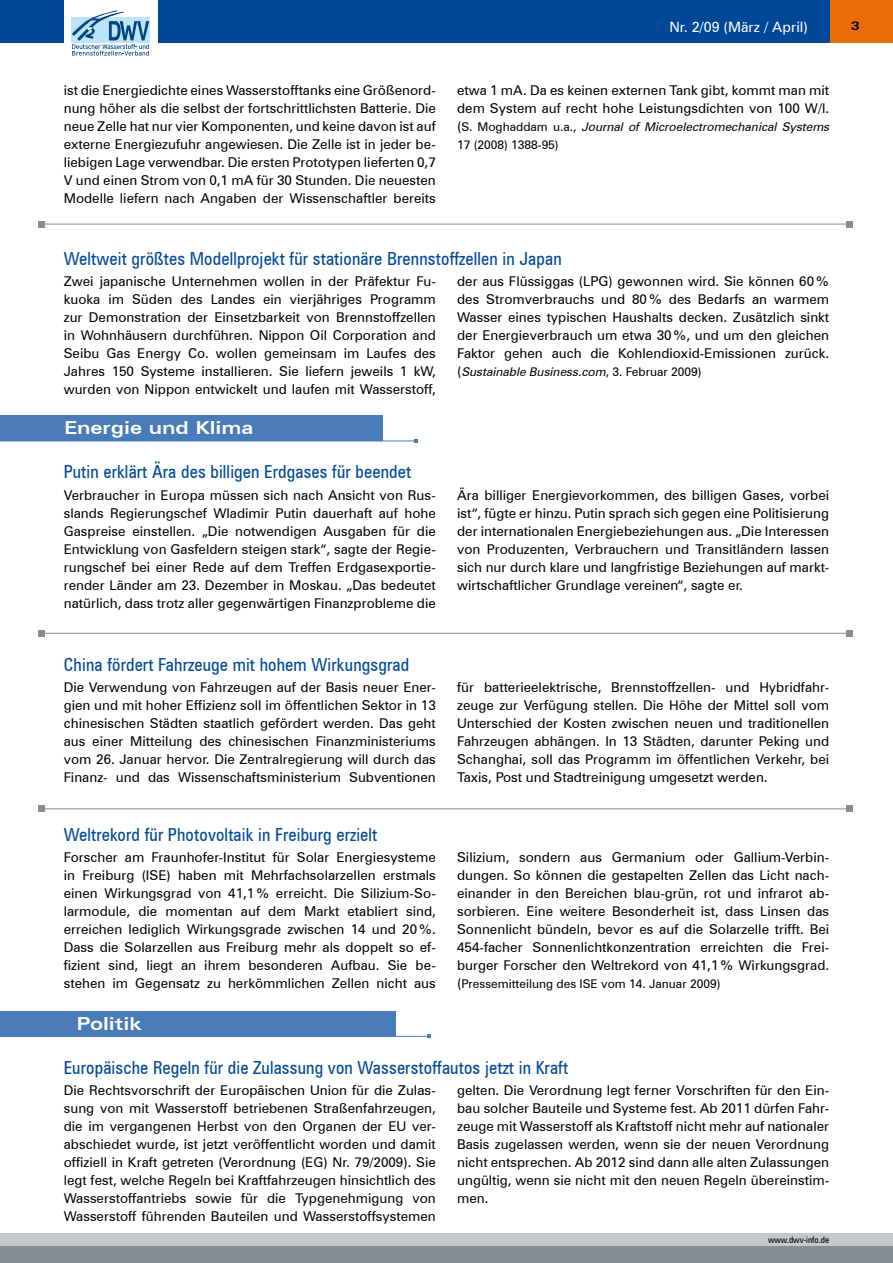
<style>
.page{position:relative;width:893px;height:1263px;background:#fff}
.page>*{position:absolute;margin:0;border:0;box-sizing:border-box;transform-origin:0 0}
.t1{font:condensed 18px "Zurich BT";letter-spacing:.01em;color:#004897}
.t2{font:700 expanded 18px "Zurich BT";color:#fff}
.t3{font:14.25px "Zurich BT";color:#fff}
.t4{font:13.5px/18px "Zurich BT";color:#000;text-align:justify}
.t5{font:italic 12px/18px "Zurich BT";color:#000}
.t6{font:12px "Zurich BT";color:#000}
.t7{font:700 expanded 12px "Zurich BT";color:#000}
.t8{font:condensed 9px "Zurich BT";color:#000}
.s1{font-style:normal;font-size:13.5px}
.s2{font-style:normal}
.s3{font-size:13.5px}
</style>
<div class="page">
<div style="left:829px;top:0;width:64px;height:43px;background:#eb6b09"></div>
<div style="left:0;top:0;width:829px;height:43px;background:#004897"></div>
<div style="left:64px;top:0;width:93px;height:60px;background:#fff"></div>
<div style="left:109px;top:17px;width:41px;height:26px;background:#bce4f7"></div>
<svg style="left:72px;top:11px;width:77px;height:45px"></svg>
<div style="left:0;top:1246px;width:893px;height:17px;background:#868e93"></div>
<div style="left:0;top:1233px;width:893px;height:13px;background:#c2c8cc"></div>
<div style="left:0;top:415px;width:383px;height:26px;background:#4a7bb9"></div>
<hr style="left:0;top:441px;width:415px;height:1px;background:#4a7bb9">
<svg style="left:414px;top:439px;width:4px;height:4px"></svg>
<div style="left:0;top:1011px;width:395px;height:25px;background:#4a7bb9"></div>
<hr style="left:0;top:1036px;width:428px;height:1px;background:#4a7bb9">
<hr style="left:41px;top:633px;width:808px;height:1px;background:#868e93">
<div style="left:38px;top:630px;width:7px;height:7px;background:#868e93"></div>
<div style="left:846px;top:630px;width:7px;height:7px;background:#868e93"></div>
<hr style="left:41px;top:808px;width:808px;height:1px;background:#868e93">
<div style="left:38px;top:805px;width:7px;height:7px;background:#868e93"></div>
<div style="left:846px;top:805px;width:7px;height:7px;background:#868e93"></div>
<hr style="left:41px;top:224px;width:808px;height:1px;background:#868e93">
<div style="left:38px;top:221px;width:7px;height:6px;background:#868e93"></div>
<div style="left:846px;top:221px;width:7px;height:6px;background:#868e93"></div>
<p class="t3" style="left:669px;top:18px;width:140px">Nr. 2/09 (März / April)</p>
<p class="t7" style="left:851px;top:19px;width:10px">3</p>
<p class="t4" style="left:64px;top:81px;width:374px">ist die Energiedichte eines Wasserstofftanks eine Größenord&shy;nung höher als die selbst der fortschrittlichsten Batterie. Die neue Zelle hat nur vier Komponenten, und keine davon ist auf externe Energiezufuhr angewiesen. Die Zelle ist in jeder be&shy;liebigen Lage verwendbar. Die ersten Prototypen lieferten 0,7<br>V und einen Strom von 0,1 mA für 30 Stunden. Die neuesten Modelle liefern nach Angaben der Wissenschaftler bereits</p>
<p class="t4" style="left:457px;top:81px;width:374px">etwa 1 mA. Da es keinen externen Tank gibt, kommt man mit dem System auf recht hohe Leistungsdichten von 100 W/l.</p>
<p class="t5" style="left:457px;top:118px;width:377px"><span class="s1">(</span> <span class="s2">S . M o g h a d d a m u . a . ,</span> Journal of Microelectromechanical Systems<br><span class="s2">17 (2008) 1388-95)</span></p>
<h1 class="t1" style="left:64px;top:247px;width:499px">Weltweit größtes Modellprojekt für stationäre Brennstoffzellen in Japan</h1>
<p class="t4" style="left:64px;top:272px;width:374px">Zwei japanische Unternehmen wollen in der Präfektur Fu&shy;kuoka im Süden des Landes ein vierjähriges Programm zur Demonstration der Einsetzbarkeit von Brennstoffzellen in Wohnhäusern durchführen. Nippon Oil Corporation and Seibu Gas Energy Co. wollen gemeinsam im Laufes des Jahres 150 Systeme installieren. Sie liefern jeweils 1 kW, wurden von Nippon entwickelt und laufen mit Wasserstoff,</p>
<p class="t4" style="left:457px;top:272px;width:374px">der aus Flüssiggas (LPG) gewonnen wird. Sie können 60% des Stromverbrauchs und 80% des Bedarfs an warmem Wasser eines typischen Haushalts decken. Zusätzlich sinkt der Energieverbrauch um etwa 30%, und um den gleichen Faktor gehen auch die Kohlendioxid-Emissionen zurück.</p>
<p class="t5" style="left:457px;top:362px;width:246px"><span class="s1">(</span> Sustainable Business.com<span class="s2">, 3 . F e b r u a r 2 0 0 9 )</span></p>
<h1 class="t2" style="left:64px;top:417px;width:191px">Energie und Klima</h1>
<h1 class="t1" style="left:64px;top:460px;width:349px">Putin erklärt Ära des billigen Erdgases für beendet</h1>
<p class="t4" style="left:64px;top:486px;width:374px">Verbraucher in Europa müssen sich nach Ansicht von Rus&shy;slands Regierungschef Wladimir Putin dauerhaft auf hohe Gaspreise einstellen. „Die notwendigen Ausgaben für die Entwicklung von Gasfeldern steigen stark“, sagte der Regie&shy;rungschef bei einer Rede auf dem Treffen Erdgasexportie&shy;render Länder am 23. Dezember in Moskau. „Das bedeutet natürlich, dass trotz aller gegenwärtigen Finanzprobleme die</p>
<p class="t4" style="left:457px;top:486px;width:374px">Ära billiger Energievorkommen, des billigen Gases, vorbei ist“, fügte er hinzu. Putin sprach sich gegen eine Politisierung der internationalen Energiebeziehungen aus. „Die Interessen von Produzenten, Verbrauchern und Transitländern lassen sich nur durch klare und langfristige Beziehungen auf markt&shy;wirtschaftlicher Grundlage vereinen“, sagte er.</p>
<h1 class="t1" style="left:64px;top:653px;width:347px">China fördert Fahrzeuge mit hohem Wirkungsgrad</h1>
<p class="t4" style="left:64px;top:678px;width:374px">Die Verwendung von Fahrzeugen auf der Basis neuer Ener&shy;gien und mit hoher Effizienz soll im öffentlichen Sektor in 13 chinesischen Städten staatlich gefördert werden. Das geht aus einer Mitteilung des chinesischen Finanzministeriums vom 26. Januar hervor. Die Zentralregierung will durch das Finanz- und das Wissenschaftsministerium Subventionen</p>
<p class="t4" style="left:457px;top:678px;width:374px">für batterieelektrische, Brennstoffzellen- und Hybridfahr&shy;zeuge zur Verfügung stellen. Die Höhe der Mittel soll vom Unterschied der Kosten zwischen neuen und traditionellen Fahrzeugen abhängen. In 13 Städten, darunter Peking und Schanghai, soll das Programm im öffentlichen Verkehr, bei Taxis, Post und Stadtreinigung umgesetzt werden.</p>
<h1 class="t1" style="left:64px;top:824px;width:315px">Weltrekord für Photovoltaik in Freiburg erzielt</h1>
<p class="t4" style="left:64px;top:848px;width:374px">Forscher am Fraunhofer-Institut für Solar Energiesysteme in Freiburg (ISE) haben mit Mehrfachsolarzellen erstmals einen Wirkungsgrad von 41,1% erreicht. Die Silizium-So&shy;larmodule, die momentan auf dem Markt etabliert sind, erreichen lediglich Wirkungsgrade zwischen 14 und 20%.<br>Dass die Solarzellen aus Freiburg mehr als doppelt so ef&shy;fizient sind, liegt an ihrem besonderen Aufbau. Sie be&shy;stehen im Gegensatz zu herkömmlichen Zellen nicht aus</p>
<p class="t4" style="left:457px;top:848px;width:374px">Silizium, sondern aus Germanium oder Gallium-Verbin&shy;dungen. So können die gestapelten Zellen das Licht nach&shy;einander in den Bereichen blau-grün, rot und infrarot ab&shy;sorbieren. Eine weitere Besonderheit ist, dass Linsen das Sonnenlicht bündeln, bevor es auf die Solarzelle trifft. Bei 454-facher Sonnenlichtkonzentration erreichten die Frei&shy;burger Forscher den Weltrekord von 41,1% Wirkungsgrad.</p>
<p class="t6" style="left:457px;top:977px;width:265px"><span class="s3">(</span>Pressemitteilung des ISE vom 14. Januar 2009)</p>
<h1 class="t2" style="left:77px;top:1013px;width:67px">Politik</h1>
<h1 class="t1" style="left:64px;top:1056px;width:506px">Europäische Regeln für die Zulassung von Wasserstoffautos jetzt in Kraft</h1>
<p class="t4" style="left:64px;top:1081px;width:374px">Die Rechtsvorschrift der Europäischen Union für die Zulas&shy;sung von mit Wasserstoff betriebenen Straßenfahrzeugen, die im vergangenen Herbst von den Organen der EU ver&shy;abschiedet wurde, ist jetzt veröffentlicht worden und damit offiziell in Kraft getreten (Verordnung (EG) Nr. 79/2009). Sie legt fest, welche Regeln bei Kraftfahrzeugen hinsichtlich des Wasserstoffantriebs sowie für die Typgenehmigung von Wasserstoff führenden Bauteilen und Wasserstoffsystemen</p>
<p class="t4" style="left:457px;top:1081px;width:374px">gelten. Die Verordnung legt ferner Vorschriften für den Ein&shy;bau solcher Bauteile und Systeme fest. Ab 2011 dürfen Fahr&shy;zeuge mit Wasserstoff als Kraftstoff nicht mehr auf nationaler Basis zugelassen werden, wenn sie der neuen Verordnung nicht entsprechen. Ab 2012 sind dann alle alten Zulassungen ungültig, wenn sie nicht mit den neuen Regeln übereinstim&shy;men.</p>
<p class="t8" style="left:768px;top:1234px;width:63px">www.dwv-info.de</p>
</div>
